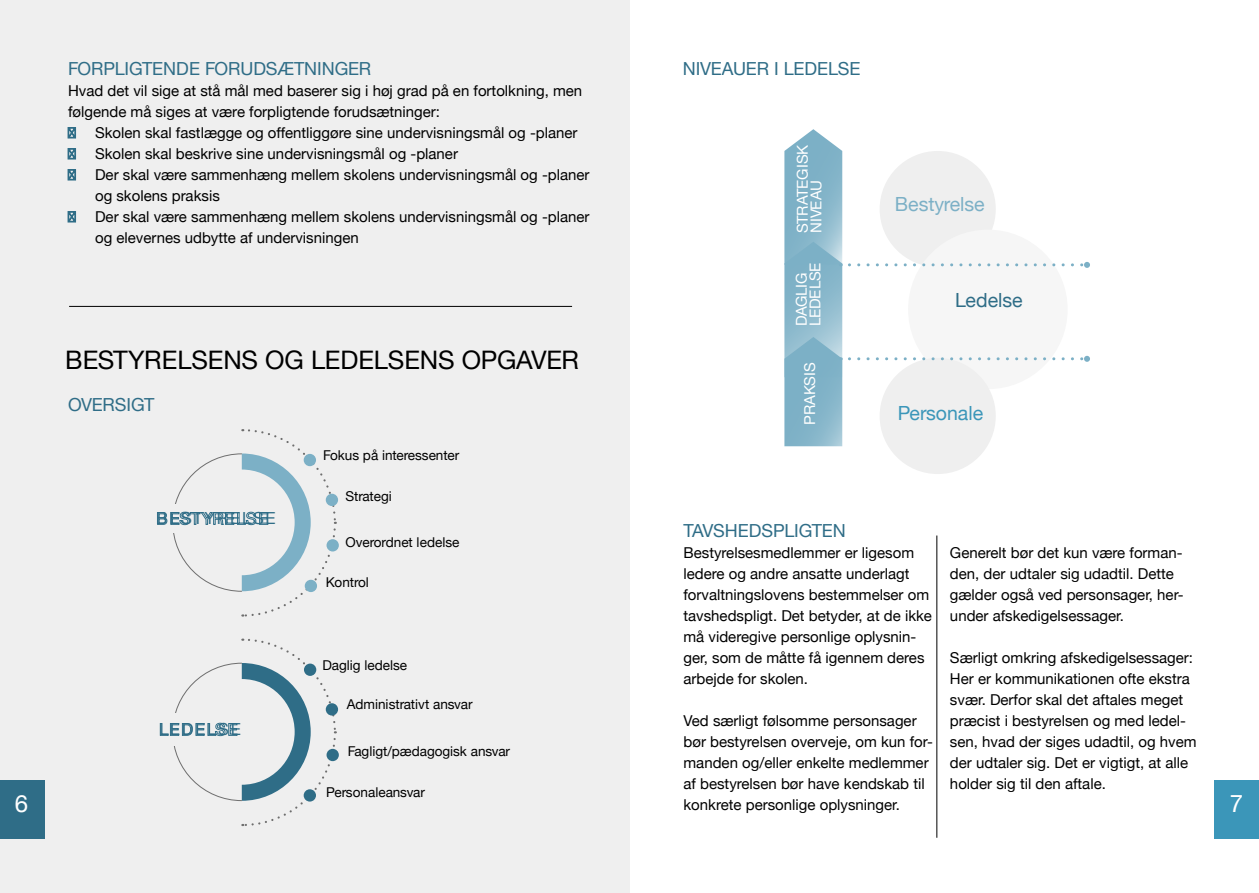
<style>
.page{position:relative;width:1259px;height:893px;background:#fff}
.page>*{position:absolute;margin:0;border:0;box-sizing:border-box;transform-origin:0 0}
.t1{font:25.5px "Helvetica Neue";letter-spacing:-.01em;color:#000}
.t2{font:24px "Helvetica Neue";color:#fff}
.t3{font:19.5px "Helvetica Neue";color:#7cb0c6}
.t4{font:19.5px "Helvetica Neue";color:#3b96b9}
.t5{font:19.5px "Helvetica Neue";color:#2f6d87}
.t6{font:18px "Helvetica Neue";letter-spacing:-.01em;color:#2f6d87}
.t7{font:16.65px "Helvetica Neue";letter-spacing:.11em;color:#2f6d87}
.t8{font:15px/21px "Helvetica Neue";color:#000}
.t9{font:15px/13.5px "Helvetica Neue";color:#fff}
.t10{font:13.5px "Helvetica Neue";color:#000}
</style>
<div class="page">
<div style="left:0;top:0;width:629px;height:893px;background:#efefef"></div>
<div style="left:0;top:781px;width:44px;height:58px;background:#2f6d87"></div>
<div style="left:1214px;top:781px;width:45px;height:58px;background:#3b96b9"></div>
<svg style="left:67px;top:127px;width:9px;height:12px"></svg>
<svg style="left:67px;top:148px;width:9px;height:12px"></svg>
<svg style="left:67px;top:169px;width:9px;height:12px"></svg>
<svg style="left:67px;top:211px;width:9px;height:12px"></svg>
<div style="left:879px;top:151px;width:116px;height:116px;background:#efefef;border-radius:50%"></div>
<div style="left:908px;top:230px;width:159px;height:159px;background:#f6f6f6;border-radius:50%"></div>
<div style="left:326px;top:539px;width:13px;height:12px;background:#7cb0c6;border-radius:50%"></div>
<svg style="left:326px;top:749px;width:13px;height:12px"></svg>
<div style="left:879px;top:358px;width:116px;height:116px;background:#efefef;border-radius:50%"></div>
<hr style="left:936px;top:535px;width:1px;height:303px;background:#000">
<svg style="left:849px;top:356px;width:241px;height:6px"></svg>
<svg style="left:849px;top:262px;width:241px;height:6px"></svg>
<svg style="left:784px;top:129px;width:58px;height:317px;background:#8bb9cc"></svg>
<hr style="left:69px;top:306px;width:503px;height:1px;background:#000">
<svg style="left:157px;top:429px;width:180px;height:188px"></svg>
<svg style="left:160px;top:638px;width:177px;height:189px"></svg>
<p class="t6" style="left:68px;top:56px;width:305px">FORPLIGTENDE FORUDSÆTNINGER</p>
<p class="t6" style="left:683px;top:56px;width:179px">NIVEAUER I LEDELSE</p>
<p class="t8" style="left:68px;top:81px;width:516px">Hvad det vil sige at stå mål med baserer sig i høj grad på en fortolkning, men følgende må siges at være forpligtende forudsætninger:</p>
<p class="t8" style="left:95px;top:123px;width:496px">Skolen skal fastlægge og offentliggøre sine undervisningsmål og -planer Skolen skal beskrive sine undervisningsmål og -planer<br>Der skal være sammenhæng mellem skolens undervisningsmål og -planer og skolens praksis<br>Der skal være sammenhæng mellem skolens undervisningsmål og -planer og elevernes udbytte af undervisningen</p>
<p class="t9" style="left:796px;top:233px;width:90px;rotate:-90deg">STRATEGISK<br>NIVEAU</p>
<h1 class="t1" style="left:65px;top:342px;width:515px">BESTYRELSENS OG LEDELSENS OPGAVER</h1>
<p class="t6" style="left:68px;top:392px;width:88px">OVERSIGT</p>
<p class="t9" style="left:795px;top:326px;width:66px;rotate:-90deg">DAGLIG<br>LEDELSE</p>
<p class="t9" style="left:804px;top:425px;width:64px;rotate:-90deg">PRAKSIS</p>
<h3 class="t3" style="left:895px;top:190px;width:91px">Bestyrelse</h3>
<h3 class="t5" style="left:955px;top:286px;width:69px">Ledelse</h3>
<h3 class="t4" style="left:897px;top:399px;width:87px">Personale</h3>
<p class="t10" style="left:323px;top:445px;width:138px">Fokus på interessenter</p>
<p class="t10" style="left:345px;top:486px;width:48px">Strategi</p>
<p class="t10" style="left:345px;top:532px;width:115px">Overordnet ledelse</p>
<p class="t10" style="left:326px;top:573px;width:45px">Kontrol</p>
<p class="t7" style="left:156px;top:506px;width:121px">BESTYRELSE</p>
<p class="t6" style="left:683px;top:518px;width:164px">TAVSHEDSPLIGTEN</p>
<p class="t8" style="left:683px;top:543px;width:250px">Bestyrelsesmedlemmer er ligesom ledere og andre ansatte underlagt forvaltningslovens bestemmelser om tavshedspligt. Det betyder, at de ikke må videregive personlige oplysnin&shy;ger, som de måtte få igennem deres arbejde for skolen.</p>
<p class="t8" style="left:683px;top:711px;width:251px">Ved særligt følsomme personsager bør bestyrelsen overveje, om kun for&shy;manden og/eller enkelte medlemmer af bestyrelsen bør have kendskab til konkrete personlige oplysninger.</p>
<p class="t8" style="left:950px;top:543px;width:235px">Generelt bør det kun være forman&shy;den, der udtaler sig udadtil. Dette gælder også ved personsager, her&shy;under afskedigelsessager.</p>
<p class="t8" style="left:950px;top:648px;width:248px">Særligt omkring afskedigelsessager:<br>Her er kommunikationen ofte ekstra svær. Derfor skal det aftales meget præcist i bestyrelsen og med ledel&shy;sen, hvad der siges udadtil, og hvem der udtaler sig. Det er vigtigt, at alle holder sig til den aftale.</p>
<p class="t10" style="left:322px;top:656px;width:86px">Daglig ledelse</p>
<p class="t10" style="left:347px;top:695px;width:127px">Administrativt ansvar</p>
<p class="t10" style="left:348px;top:742px;width:164px">Fagligt/pædagogisk ansvar</p>
<p class="t10" style="left:326px;top:782px;width:100px">Personaleansvar</p>
<p class="t7" style="left:159px;top:717px;width:83px">LEDELSE</p>
<h2 class="t2" style="left:15px;top:787px;width:15px">6</h2>
<h2 class="t2" style="left:1229px;top:787px;width:15px">7</h2>
</div>
